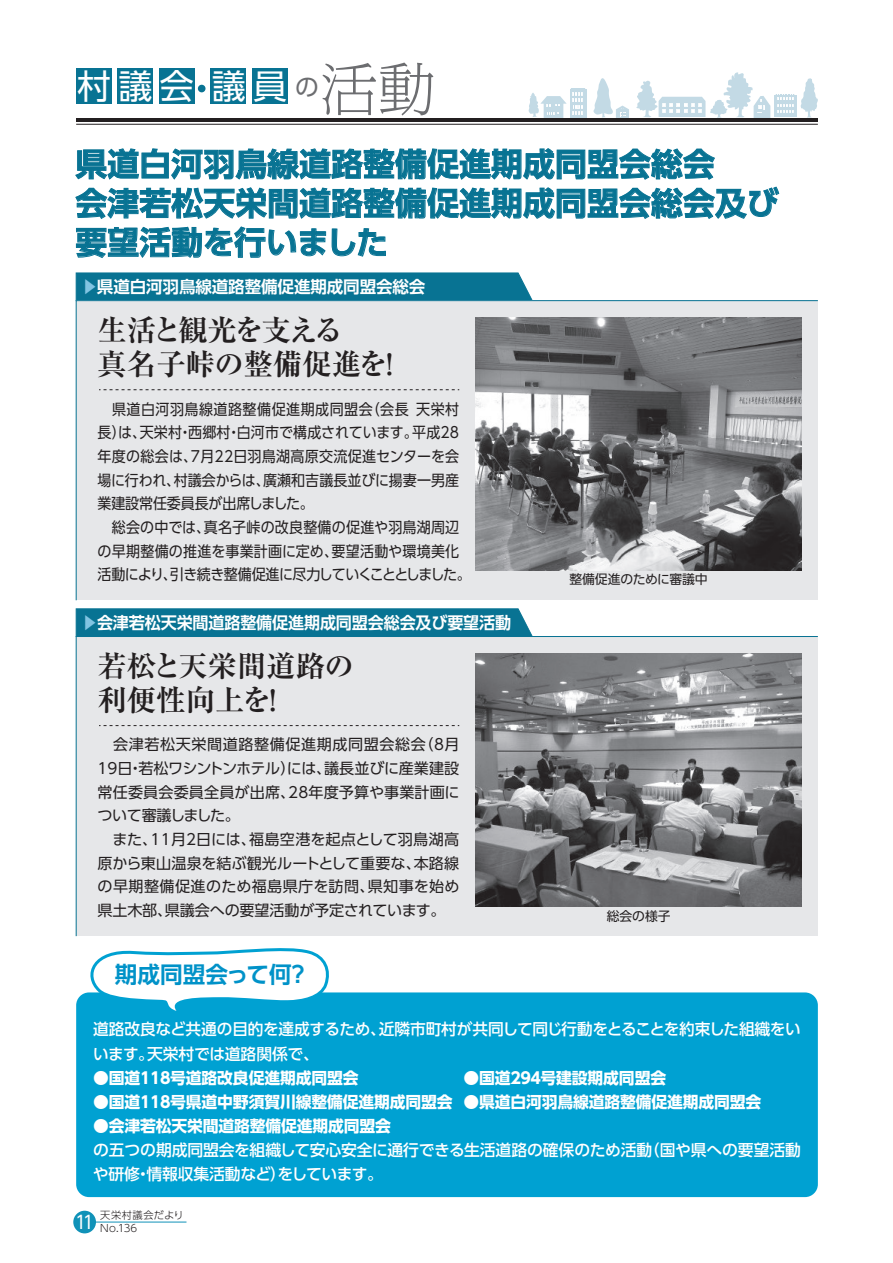
<style>
.page{position:relative;width:893px;height:1263px;background:#fff}
.page>*{position:absolute;margin:0;border:0;box-sizing:border-box;transform-origin:0 0}
.t1{font:300 55.8px "M News M Pro";color:#6c6d70}
.t2{font:33.9px "UD Shin Go Pro";color:#fff}
.t3{font:700 31.65px/39.2px "UD Shin Go Pro De";letter-spacing:.01em;color:#087393}
.t4{font:700 29.4px/34.7px "Ryumin Pr 6";color:#231f20}
.t5{font:700 29.4px "Ryumin Pr 6";letter-spacing:-.085em;color:#231f20}
.t6{font:23.7px "UD Shin Go Pro";color:#6c6d70}
.t7{font:700 22.65px "UD Shin Go Pro De";color:#0092c8}
.t8{font:18.15px "UD Shin Go Pro";color:#fff;scale:.95 1}
.t9{font:700 16.65px "UD Shin Go Pro De";letter-spacing:-.01em;color:#fff}
.t10{font:500 15.9px/24.2px "UD Shin Go Pro";letter-spacing:-.01em;color:#fff}
.t11{font:700 15.9px "UD Shin Go Pro";letter-spacing:-.01em;color:#fff}
.t12{font:15.15px/23.7px "UD Shin Go Pro";letter-spacing:.005em;color:#231f20}
.t13{font:15.15px "UD Shin Go Pro";letter-spacing:.005em;color:#231f20;scale:.93 1}
.t14{font:15.15px/23.7px "UD Shin Go Pro";letter-spacing:-.015em;color:#231f20;scale:.93 1}
.t15{font:15.15px/23.7px "UD Shin Go Pro";letter-spacing:.04em;color:#231f20}
.t16{font:15.15px "UD Shin Go Pro";letter-spacing:.025em;color:#231f20;scale:.93 1}
.t17{font:15.15px "UD Shin Go Pro";letter-spacing:.035em;color:#231f20;scale:.93 1}
.t18{font:15.15px "UD Shin Go Pro";letter-spacing:-.035em;color:#231f20}
.t19{font:15.15px "UD Shin Go Pro";letter-spacing:.025em;color:#231f20}
.t20{font:15.15px "UD Shin Go Pro";letter-spacing:-.06em;color:#231f20}
.t21{font:12.75px "UD Shin Go Pro";letter-spacing:-.01em;color:#231f20}
.t22{font:300 10.2px "UD Shin Go Pro";letter-spacing:.05em;color:#231f20}
.t23{font:300 10.2px "UD Shin Go Pro";letter-spacing:.03em;color:#231f20}
.s1{color:#81c4e2}
</style>
<div class="page">
<hr style="left:75px;top:1222px;width:111px;height:1px;background:#1092b8">
<div style="left:73px;top:1211px;width:23px;height:22px;background:#1092b8;border-radius:50%"></div>
<div style="left:76px;top:992px;width:742px;height:205px;background:#00a1d2;border-radius:13px"></div>
<div style="left:76px;top:272px;width:457px;height:28px;background:#087393"></div>
<div style="left:76px;top:300px;width:742px;height:301px;background:#e6e7e9"></div>
<svg style="left:99px;top:389px;width:360px;height:1px"></svg>
<div style="left:76px;top:608px;width:457px;height:28px;background:#087393"></div>
<div style="left:76px;top:636px;width:742px;height:300px;background:#e6e7e9"></div>
<svg style="left:99px;top:725px;width:360px;height:1px"></svg>
<img style="left:476px;top:318px;width:325px;height:252px">
<img style="left:476px;top:653px;width:325px;height:253px">
<svg style="left:801px;top:78px;width:17px;height:40px"></svg>
<svg style="left:528px;top:89px;width:58px;height:29px"></svg>
<svg style="left:593px;top:78px;width:36px;height:40px"></svg>
<div style="left:774px;top:96px;width:22px;height:21px;background:#c3dae5"></div>
<hr style="left:775px;top:94px;width:20px;height:2px;background:#c3dae5">
<svg style="left:777px;top:94px;width:17px;height:19px"></svg>
<svg style="left:636px;top:72px;width:134px;height:46px"></svg>
<svg style="left:77px;top:948px;width:254px;height:63px"></svg>
<svg style="left:75px;top:148px;width:640px;height:32px"></svg>
<svg style="left:75px;top:187px;width:704px;height:71px"></svg>
<div style="left:198px;top:85px;width:8px;height:7px;background:#087393;border-radius:50%"></div>
<div style="left:76px;top:69px;width:36px;height:35px;background:#087393"></div>
<div style="left:118px;top:69px;width:35px;height:35px;background:#087393"></div>
<div style="left:159px;top:69px;width:36px;height:35px;background:#087393"></div>
<div style="left:211px;top:69px;width:35px;height:35px;background:#087393"></div>
<div style="left:252px;top:69px;width:36px;height:35px;background:#087393"></div>
<hr style="left:76px;top:118px;width:742px;height:3px;background:#231f20">
<hr style="left:76px;top:124px;width:742px;height:1px;background:#231f20">
<h2 class="t2" style="left:77px;top:59px;width:118px">村議会</h2>
<h2 class="t2" style="left:212px;top:59px;width:77px">議員</h2>
<h1 class="t1" style="left:321px;top:48px;width:115px">活動</h1>
<h3 class="t6" style="left:295px;top:68px;width:25px">の</h3>
<h3 class="t3" style="left:75px;top:144px;width:705px">県道白河羽鳥線道路整備促進期成同盟会総会<br>会津若松天栄間道路整備促進期成同盟会総会及び要望活動を行いました</h3>
<p class="t9" style="left:81px;top:273px;width:346px"><span class="s1">▶</span>県道白河羽鳥線道路整備促進期成同盟会総会</p>
<h3 class="t5" style="left:98px;top:306px;width:247px">生活と観光を支える</h3>
<h3 class="t4" style="left:375px;top:346px;width:31px">!</h3>
<h3 class="t4" style="left:98px;top:346px;width:292px">真名子峠の整備促進を</h3>
<p class="t17" style="left:98px;top:396px;width:297px">　県道白河羽鳥線道路整備促進期成同盟会</p>
<p class="t13" style="left:366px;top:396px;width:48px">（会長</p>
<p class="t13" style="left:416px;top:396px;width:48px">天栄村</p>
<p class="t13" style="left:140px;top:420px;width:301px">天栄村西郷村白河市で構成されています。</p>
<p class="t13" style="left:98px;top:420px;width:54px">長は）、</p>
<p class="t16" style="left:98px;top:444px;width:390px">年度の総会は 7、月22日羽鳥湖高原交流促進センターを会</p>
<p class="t13" style="left:263px;top:467px;width:212px">廣瀬和吉議長並びに揚妻一男産</p>
<p class="t13" style="left:412px;top:420px;width:52px">平成28</p>
<p class="t13" style="left:178px;top:420px;width:17px">・</p>
<p class="t13" style="left:227px;top:420px;width:17px">・</p>
<p class="t13" style="left:174px;top:467px;width:105px">村議会からは、</p>
<p class="t13" style="left:98px;top:467px;width:91px">場に行われ、</p>
<p class="t13" style="left:98px;top:491px;width:234px">業建設常任委員長が出席しました。</p>
<p class="t13" style="left:204px;top:515px;width:276px">真名子峠の改良整備の促進や羽鳥湖周辺</p>
<p class="t13" style="left:98px;top:515px;width:123px">　総会の中では、</p>
<p class="t14" style="left:98px;top:538px;width:403px">の早期整備の推進を事業計画に定め、<br>活動により引き続き整備促進に尽力していくこととしました。</p>
<p class="t13" style="left:332px;top:538px;width:139px">要望活動や環境美化</p>
<p class="t13" style="left:163px;top:562px;width:17px">、</p>
<p class="t9" style="left:81px;top:609px;width:431px"><span class="s1">▶</span>会津若松天栄間道路整備促進期成同盟会総会及び要望活動</p>
<h3 class="t4" style="left:258px;top:647px;width:97px;text-indent:-161px">若松と天栄間道路の!</h3>
<h3 class="t4" style="left:98px;top:682px;width:175px">利便性向上を</h3>
<p class="t15" style="left:324px;top:732px;width:137px;text-indent:-227px">　会津若松天栄間道路整備促進期成同盟会総会<br>議長並びに産業建設</p>
<p class="t12" style="left:418px;top:732px;width:43px">（8月</p>
<p class="t12" style="left:280px;top:756px;width:17px">）</p>
<p class="t18" style="left:98px;top:756px;width:235px">19日若松ワシントンホテルには、</p>
<p class="t12" style="left:128px;top:756px;width:17px">・</p>
<p class="t12" style="left:98px;top:780px;width:199px">常任委員会委員全員が出席、</p>
<p class="t20" style="left:97px;top:803px;width:144px">ついて審議しました。</p>
<p class="t19" style="left:249px;top:827px;width:212px">福島空港を起点として羽鳥湖高</p>
<p class="t12" style="left:288px;top:780px;width:173px">28年度予算や事業計画に</p>
<p class="t12" style="left:150px;top:827px;width:107px">11月2日には、</p>
<p class="t12" style="left:98px;top:827px;width:61px">　また、</p>
<p class="t21" style="left:570px;top:569px;width:140px">整備促進のために審議中</p>
<p class="t12" style="left:368px;top:851px;width:93px;text-indent:-270px">原から東山温泉を結ぶ観光ルートとして重要な、<br>県知事を始め</p>
<p class="t12" style="left:414px;top:851px;width:47px">本路線</p>
<p class="t12" style="left:165px;top:874px;width:282px;text-indent:-67px">の早期整備促進のため福島県庁を訪問、<br>県議会への要望活動が予定されています。</p>
<p class="t12" style="left:98px;top:898px;width:76px">県土木部、</p>
<p class="t21" style="left:607px;top:905px;width:65px">総会の様子</p>
<h3 class="t7" style="left:115px;top:956px;width:178px">期成同盟会って何</h3>
<h3 class="t7" style="left:287px;top:956px;width:24px">?</h3>
<p class="t10" style="left:379px;top:1017px;width:424px">近隣市町村が共同して同じ行動をとることを約束した組織をい</p>
<p class="t10" style="left:147px;top:1017px;width:240px;text-indent:-54px">道路改良など共通の目的を達成するため、天栄村では道路関係で、</p>
<p class="t10" style="left:93px;top:1041px;width:62px">います。</p>
<p class="t11" style="left:170px;top:1065px;width:190px">号道路改良促進期成同盟会</p>
<p class="t11" style="left:93px;top:1065px;width:49px">●国道</p>
<p class="t11" style="left:137px;top:1065px;width:37px">１１８</p>
<p class="t11" style="left:541px;top:1065px;width:127px">号建設期成同盟会</p>
<p class="t11" style="left:463px;top:1065px;width:49px">●国道</p>
<p class="t11" style="left:508px;top:1065px;width:37px">２９４</p>
<p class="t11" style="left:170px;top:1089px;width:284px">号県道中野須賀川線整備促進期成同盟会</p>
<p class="t11" style="left:93px;top:1089px;width:49px">●国道</p>
<p class="t11" style="left:93px;top:1113px;width:299px">●会津若松天栄間道路整備促進期成同盟会</p>
<p class="t11" style="left:137px;top:1089px;width:37px">１１８</p>
<p class="t11" style="left:463px;top:1089px;width:299px">●県道白河羽鳥線道路整備促進期成同盟会</p>
<p class="t10" style="left:93px;top:1137px;width:561px">の五つの期成同盟会を組織して安心安全に通行できる生活道路の確保のため活動や研修情報収集活動などをしています。</p>
<p class="t10" style="left:644px;top:1137px;width:158px">（国や県への要望活動</p>
<p class="t10" style="left:270px;top:1162px;width:17px">）</p>
<p class="t10" style="left:135px;top:1162px;width:17px">・</p>
<p class="t8" style="left:75px;top:1207px;width:22px">11</p>
<p class="t22" style="left:100px;top:1207px;width:85px">天栄村議会だより</p>
<p class="t23" style="left:100px;top:1220px;width:39px">No.136</p>
</div>
